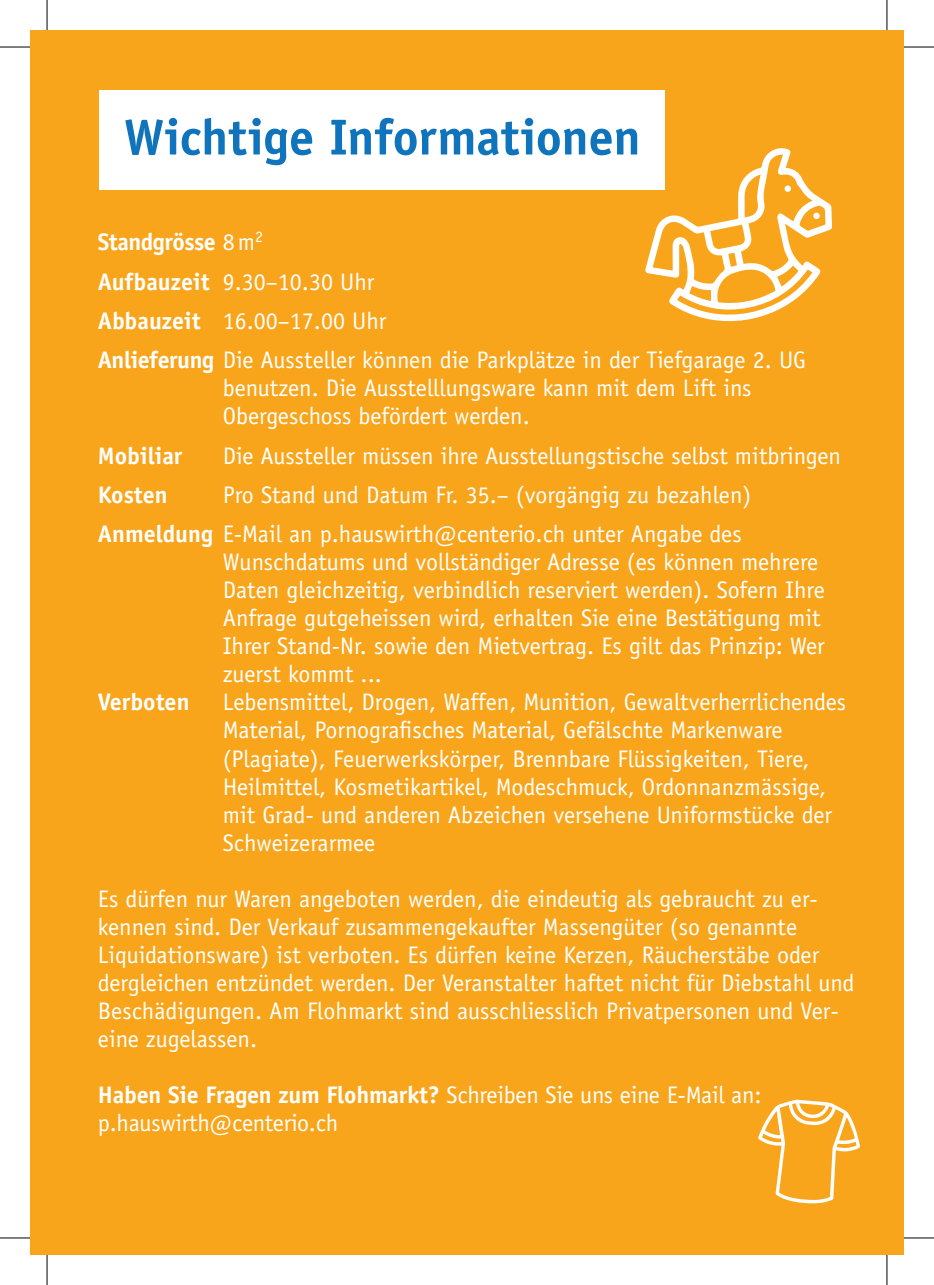
<style>
.page{position:relative;width:934px;height:1285px;background:#fff}
.page>*{position:absolute;margin:0;border:0;box-sizing:border-box;transform-origin:0 0}
.t1{font:700 50.6px "Officina Sans";letter-spacing:-.005em;color:#1074bc}
.t2{font:24px/28px "Officina Sans";color:#fff}
.t3{font:700 24px "Officina Sans";color:#fff}
.s1{font-weight:700}
</style>
<div class="page">
<div style="left:30px;top:30px;width:873px;height:1225px;background:#f9a51b"></div>
<svg style="left:645px;top:148px;width:186px;height:174px"></svg>
<svg style="left:783px;top:185px;width:7px;height:7px"></svg>
<svg style="left:812px;top:212px;width:7px;height:7px"></svg>
<div style="left:99px;top:90px;width:565px;height:100px;background:#fff"></div>
<svg style="left:758px;top:1099px;width:101px;height:104px"></svg>
<hr style="left:0;top:47px;width:30px;height:1px;background:#000">
<hr style="left:903px;top:47px;width:30px;height:1px;background:#000">
<hr style="left:0;top:1237px;width:30px;height:1px;background:#000">
<hr style="left:903px;top:1237px;width:30px;height:1px;background:#000">
<hr style="left:47px;top:0;width:1px;height:30px;background:#000">
<hr style="left:47px;top:1255px;width:1px;height:30px;background:#000">
<hr style="left:886px;top:0;width:1px;height:30px;background:#000">
<hr style="left:886px;top:1255px;width:1px;height:30px;background:#000">
<h1 class="t1" style="left:124px;top:106px;width:518px">Wichtige Informationen</h1>
<p class="t2" style="left:98px;top:222px;width:709px;line-height:39.4px"><span class="s1">Standgrösse</span> 8m<sup>2<br></sup><span class="s1">Aufbauzeit</span> 9.30–10.30 Uhr<br><span class="s1">Abbauzeit</span> 16.00–17.00 Uhr<br><span class="s1">Anlieferung</span> Die Aussteller können die Parkplätze in der Tiefgarage 2. UG</p>
<p class="t2" style="left:223px;top:374px;width:530px">benutzen. Die Ausstelllungsware kann mit dem Lift ins<br>Obergeschoss befördert werden.</p>
<p class="t3" style="left:98px;top:440px;width:86px">Mobiliar</p>
<p class="t2" style="left:223px;top:441px;width:619px">Die Aussteller müssen ihre Ausstellungstische selbst mitbringen</p>
<p class="t3" style="left:98px;top:480px;width:71px">Kosten</p>
<p class="t2" style="left:98px;top:475px;width:654px;line-height:39.4px;text-indent:125px">Pro Stand und Datum Fr. 35.– (vorgängig zu bezahlen)<br><span class="s1">Anmeldung</span> E-Mail an p.hauswirth@centerio.ch unter Angabe des</p>
<p class="t2" style="left:223px;top:548px;width:603px">Wunschdatums und vollständiger Adresse (es können mehrere Daten gleichzeitig, verbindlich reserviert werden). Sofern Ihre Anfrage gutgeheissen wird, erhalten Sie eine Bestätigung mit Ihrer Stand-Nr. sowie den Mietvertrag. Es gilt das Prinzip: Wer zuerst kommt ...</p>
<p class="t3" style="left:98px;top:687px;width:93px">Verboten</p>
<p class="t2" style="left:223px;top:688px;width:624px">Lebensmittel, Drogen, Waffen, Munition, Gewaltverherrlichendes Material, Pornografisches Material, Gefälschte Markenware (Plagiate), Feuerwerkskörper, Brennbare Flüssigkeiten, Tiere, Heilmittel, Kosmetikartikel, Modeschmuck, Ordonnanzmässige, mit Grad- und anderen Abzeichen versehene Uniformstücke der Schweizerarmee</p>
<p class="t2" style="left:98px;top:884px;width:757px">Es dürfen nur Waren angeboten werden, die eindeutig als gebraucht zu er&shy;kennen sind. Der Verkauf zusammengekaufter Massengüter (so genannte Liquidationsware) ist verboten. Es dürfen keine Kerzen, Räucherstäbe oder dergleichen entzündet werden. Der Veranstalter haftet nicht für Diebstahl und Beschädigungen. Am Flohmarkt sind ausschliesslich Privatpersonen und Ver&shy;eine zugelassen.</p>
<p class="t2" style="left:98px;top:1080px;width:664px"><span class="s1">Haben Sie Fragen zum Flohmarkt?</span> Schreiben Sie uns eine E-Mail an: p.hauswirth@centerio.ch</p>
</div>
